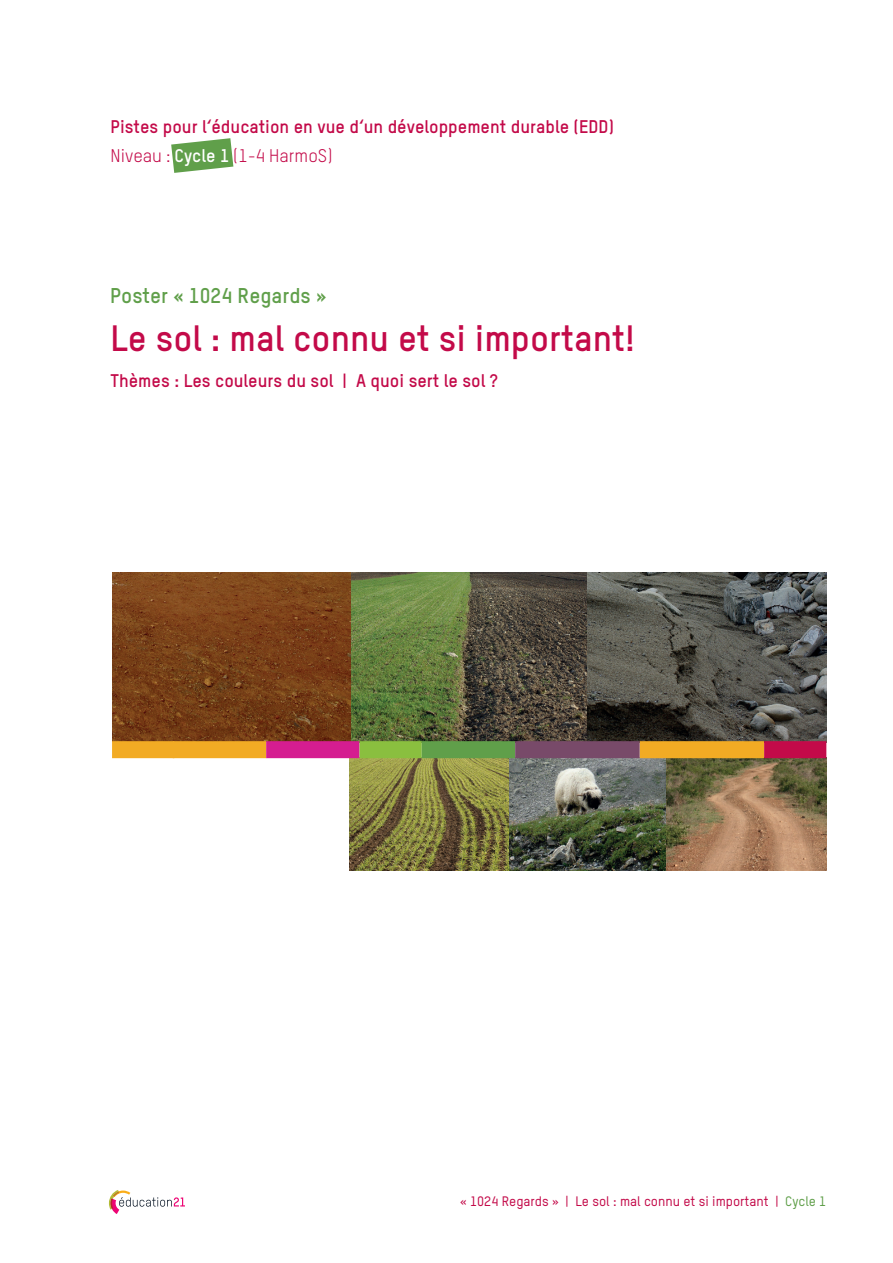
<style>
.page{position:relative;width:893px;height:1263px;background:#fff}
.page>*{position:absolute;margin:0;border:0;box-sizing:border-box;transform-origin:0 0}
.t1{font:700 36px "TSTARPRO";color:#c30a49}
.t2{font:700 21px "TSTARPRO";color:#609f4a}
.t3{font:700 18px/28.5px "TSTARPRO";color:#c30a49}
.t4{font:500 13.5px "TSTARPRO";color:#c30a49}
.s1{font-weight:400}
.s2{color:#fff}
.s3{color:#609f4a}
</style>
<div class="page">
<svg style="left:171px;top:138px;width:62px;height:35px"></svg>
<img style="left:350px;top:758px;width:476px;height:112px">
<img style="left:112px;top:573px;width:714px;height:168px">
<svg style="left:109px;top:1190px;width:76px;height:24px"></svg>
<svg style="left:112px;top:741px;width:714px;height:17px;background:#b87948"></svg>
<p class="t3" style="left:111px;top:112px;width:505px">Pistes pour l‘éducation en vue d‘un développement durable (EDD)<br><span class="s1">Niveau :</span> <span class="s2">Cycle 1</span> <span class="s1">(1-4 HarmoS)</span></p>
<p class="t2" style="left:110px;top:283px;width:218px">Poster « 1024 Regards »</p>
<h1 class="t1" style="left:111px;top:316px;width:526px">Le sol : mal connu et si important!</h1>
<p class="t3" style="left:111px;top:366px;width:389px">Thèmes : Les couleurs du sol | A quoi sert le sol ?</p>
<p class="t4" style="left:460px;top:1193px;width:368px">« 1024 Regards » | Le sol : mal connu et si important | <span class="s3">Cycle 1</span></p>
</div>
